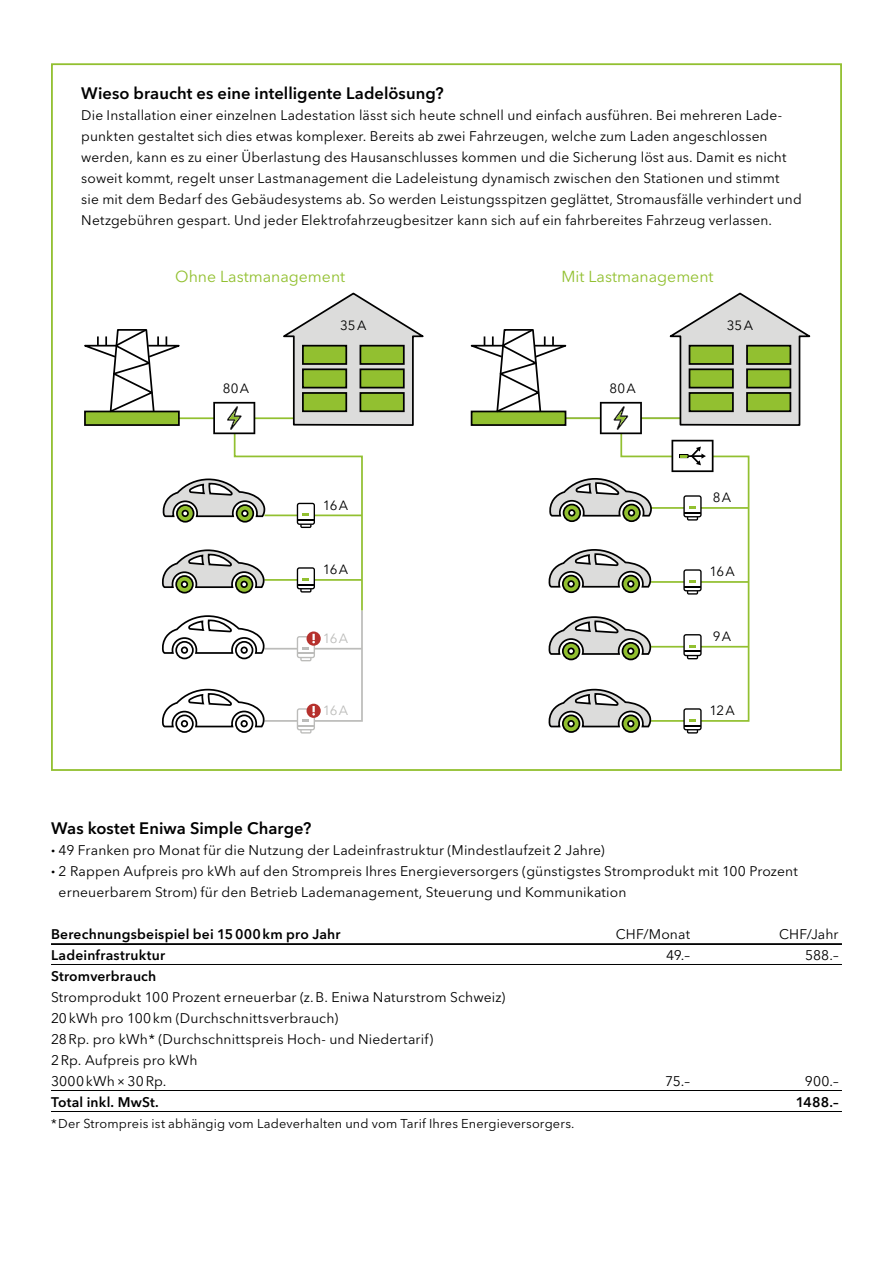
<style>
.page{position:relative;width:893px;height:1263px;background:#fff}
.page>*{position:absolute;margin:0;border:0;box-sizing:border-box;transform-origin:0 0}
.t1{font:600 16.5px "Avenir Next LT Pro";letter-spacing:.005em;color:#000}
.t2{font:15.9px "Avenir Next LT Pro";color:#92c030}
.t3{font:13.8px/21px "Avenir Next LT Pro";letter-spacing:.01em;color:#000}
.t4{font:600 13.8px "Avenir Next LT Pro";letter-spacing:.015em;color:#000}
.t5{font:13.35px "Avenir Next LT Pro";letter-spacing:.1em;color:#000}
.t6{font:13.35px "Avenir Next LT Pro";letter-spacing:.02em;color:#bcbcba}
.t7{font:12.75px "Avenir Next LT Pro";letter-spacing:.01em;color:#000}
.s1{font-weight:700}
</style>
<div class="page">
<svg style="left:84px;top:292px;width:340px;height:442px"></svg>
<svg style="left:470px;top:292px;width:341px;height:442px"></svg>
<hr style="left:51px;top:943px;width:791px;height:2px;background:#000">
<hr style="left:51px;top:964px;width:791px;height:1px;background:#000">
<hr style="left:51px;top:1090px;width:791px;height:1px;background:#000">
<hr style="left:51px;top:1111px;width:791px;height:1px;background:#000">
<p class="t1" style="left:81px;top:83px;width:364px">Wieso braucht es eine intelligente Ladelösung?</p>
<p class="t3" style="left:81px;top:105px;width:722px">Die Installation einer einzelnen Ladestation lässt sich heute schnell und einfach ausführen. Bei mehreren Lade&shy;punkten gestaltet sich dies etwas komplexer. Bereits ab zwei Fahrzeugen, welche zum Laden angeschlossen werden, kann es zu einer Überlastung des Hausanschlusses kommen und die Sicherung löst aus. Damit es nicht soweit kommt, regelt unser Lastmanagement die Ladeleistung dynamisch zwischen den Stationen und stimmt<br>sie mit dem Bedarf des Gebäudesystems ab. So werden Leistungsspitzen geglättet, Stromausfälle verhindert und Netzgebühren gespart. Und jeder Elektrofahrzeugbesitzer kann sich auf ein fahrbereites Fahrzeug verlassen.</p>
<p class="t2" style="left:175px;top:267px;width:171px">Ohne Lastmanagement</p>
<p class="t2" style="left:562px;top:267px;width:154px">Mit Lastmanagement</p>
<p class="t5" style="left:340px;top:317px;width:28px">35A</p>
<p class="t5" style="left:727px;top:317px;width:28px">35A</p>
<p class="t5" style="left:223px;top:381px;width:28px">80A</p>
<p class="t5" style="left:609px;top:381px;width:28px">80A</p>
<p class="t5" style="left:323px;top:497px;width:27px">16A</p>
<p class="t5" style="left:713px;top:490px;width:20px">8A</p>
<p class="t5" style="left:323px;top:562px;width:27px">16A</p>
<p class="t5" style="left:709px;top:564px;width:27px">16A</p>
<p class="t6" style="left:323px;top:630px;width:27px">16A</p>
<p class="t5" style="left:713px;top:628px;width:20px">9A</p>
<p class="t6" style="left:323px;top:703px;width:27px">16A</p>
<p class="t5" style="left:709px;top:703px;width:27px">12A</p>
<p class="t1" style="left:51px;top:818px;width:262px">Was kostet Eniwa Simple Charge?</p>
<p class="t3" style="left:51px;top:840px;width:555px"><span class="s1">·</span> 49 Franken pro Monat für die Nutzung der Ladeinfrastruktur (Mindestlaufzeit 2 Jahre)</p>
<p class="t3" style="left:51px;top:861px;width:748px"><span class="s1">·</span> 2 Rappen Aufpreis pro kWh auf den Strompreis Ihres Energieversorgers (günstigstes Stromprodukt mit 100 Prozent</p>
<p class="t3" style="left:59px;top:882px;width:569px">erneuerbarem Strom) für den Betrieb Lademanagement, Steuerung und Kommunikation</p>
<p class="t4" style="left:51px;top:926px;width:291px">Berechnungsbeispiel bei 15000km pro Jahr</p>
<p class="t3" style="left:616px;top:924px;width:76px">CHF/Monat</p>
<p class="t3" style="left:779px;top:924px;width:61px">CHF/Jahr</p>
<p class="t4" style="left:51px;top:947px;width:116px">Ladeinfrastruktur</p>
<p class="t3" style="left:666px;top:945px;width:25px">49.–</p>
<p class="t3" style="left:805px;top:945px;width:35px">588.–</p>
<p class="t4" style="left:51px;top:968px;width:107px">Stromverbrauch</p>
<p class="t3" style="left:51px;top:987px;width:456px">Stromprodukt 100 Prozent erneuerbar (z.B. Eniwa Naturstrom Schweiz)<br>20kWh pro 100km (Durchschnittsverbrauch)<br>28Rp. pro kWh* (Durchschnittspreis Hoch- und Niedertarif)<br>2Rp. Aufpreis pro kWh<br>3000kWh×30Rp.</p>
<p class="t3" style="left:665px;top:1071px;width:26px">75.–</p>
<p class="t3" style="left:805px;top:1071px;width:35px">900.–</p>
<p class="t4" style="left:51px;top:1094px;width:109px">Total inkl. MwSt.</p>
<p class="t4" style="left:796px;top:1094px;width:44px">1488.–</p>
<p class="t7" style="left:51px;top:1116px;width:525px">*Der Strompreis ist abhängig vom Ladeverhalten und vom Tarif Ihres Energieversorgers.</p>
</div>
